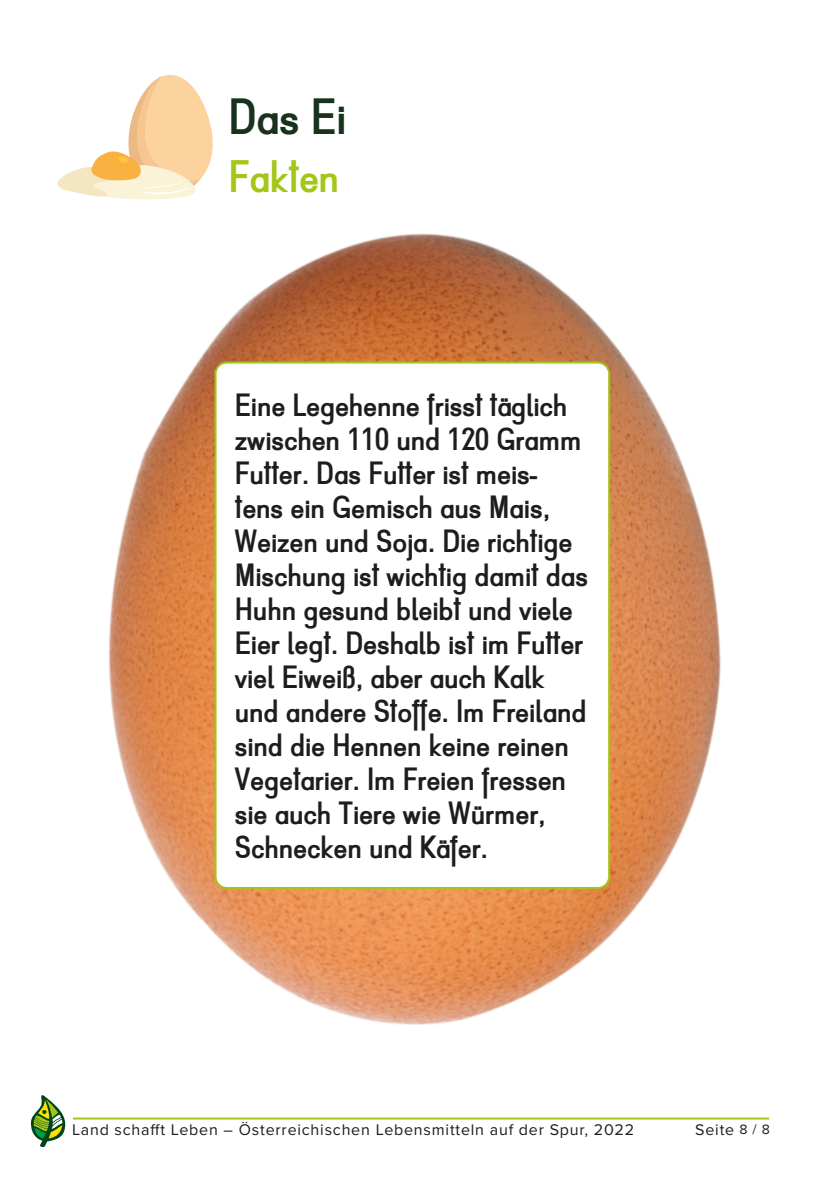
<style>
.page{position:relative;width:840px;height:1191px;background:#fff}
.page>*{position:absolute;margin:0;border:0;box-sizing:border-box;transform-origin:0 0}
.t1{font:700 38px "Aa Bb Cc";color:#17331c}
.t2{font:700 34px "Aa Bb Cc";letter-spacing:.03em;color:#a3c617}
.AufgabenText_ohne_lr{font:700 24px/34px "Aa Bb Cc";letter-spacing:.03em;color:#1d1d1b}
.t3{font:16px "Proxima Nova";letter-spacing:.05em;color:#1d1d1b}
.s1{font-size:14px}
</style>
<div class="page">
<svg style="left:40px;top:1144px;width:6px;height:3px"></svg>
<svg style="left:129px;top:75px;width:83px;height:54px"></svg>
<img style="left:31px;top:129px;width:739px;height:1015px">
<div style="left:215px;top:362px;width:393px;height:526px;background:#fff;border-radius:11px"></div>
<div style="left:214px;top:361px;width:395px;height:528px;border:2px solid #a3c617;border-radius:11px"></div>
<h1 class="t1" style="left:229px;top:91px;width:118px">Das Ei</h1>
<h2 class="t2" style="left:229px;top:154px;width:111px">Fakten</h2>
<p class="AufgabenText_ohne_lr" style="left:235px;top:389px;width:354px">Eine Legehenne frisst täglich zwischen 110 und 120 Gramm<br>Futter. Das Futter ist meis&shy;tens ein Gemisch aus Mais,<br>Weizen und Soja. Die richtige<br>Mischung ist wichtig damit das<br>Huhn gesund bleibt und viele<br>Eier legt. Deshalb ist im Futter viel Eiweiß, aber auch Kalk und andere Stoffe. Im Freiland sind die Hennen keine reinen<br>Vegetarier. Im Freien fressen sie auch Tiere wie Würmer,<br>Schnecken und Käfer.</p>
<p class="t3" style="left:72px;top:1120px;width:563px">Land schafft Leben – Österreichischen Lebensmitteln auf der Spur, 2022</p>
<p class="t3" style="left:694px;top:1120px;width:76px">Seite <span class="s1">8 / 8</span></p>
</div>
